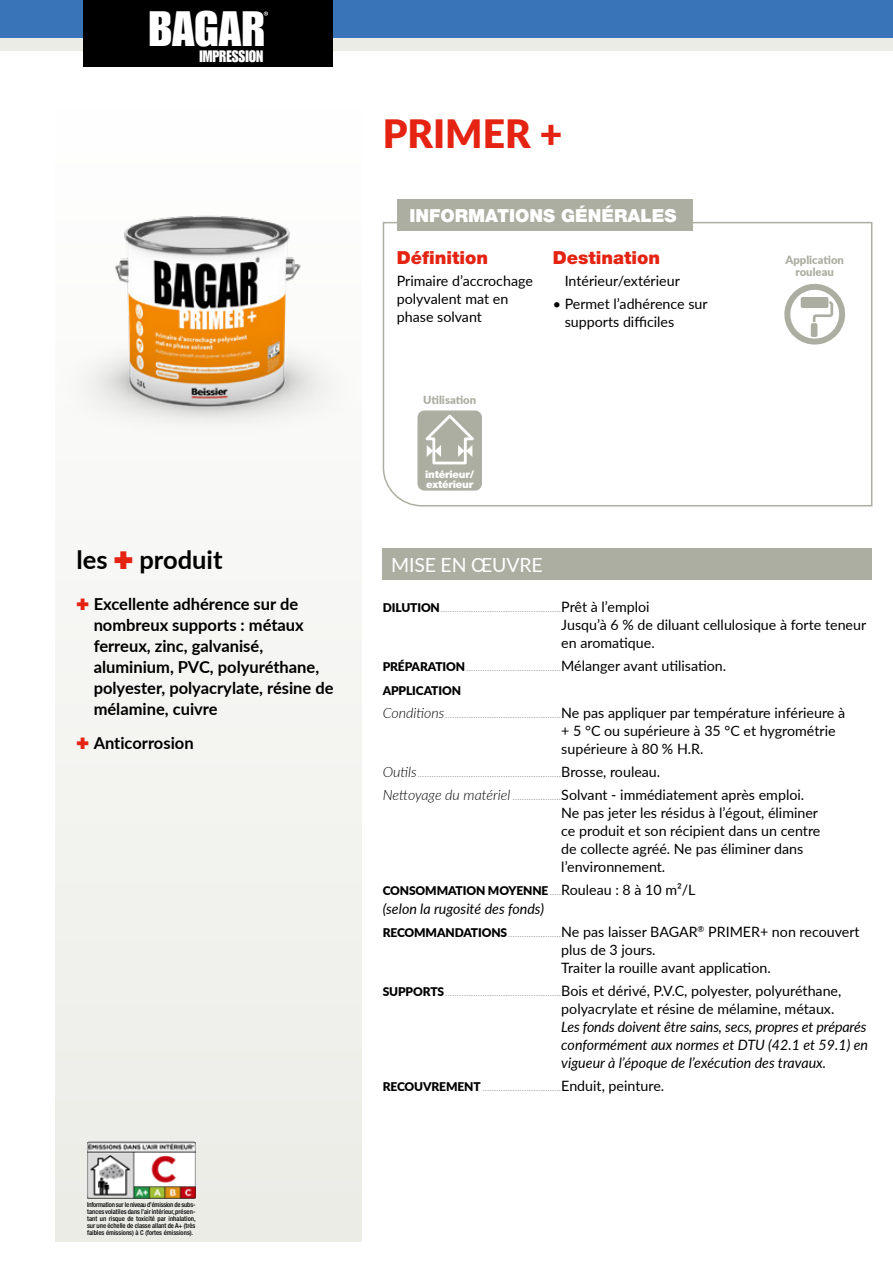
<style>
.page{position:relative;width:893px;height:1263px;background:#fff}
.page>*{position:absolute;margin:0;border:0;box-sizing:border-box;transform-origin:0 0}
.t1{font:48.6px "Impact LT Std";color:#fff}
.t2{font:900 39px "Lato";color:#e42313}
.t3{font:700 25.5px "Lato";color:#000}
.t4{font:19.5px "Lato";letter-spacing:-.01em;color:#fff}
.t5{font:900 18px "Helvetica Neue LT Std";color:#e42313}
.t6{font:900 18px "Helvetica Neue LT Std";color:#fff}
.t7{font:700 16.5px/21px "Lato";color:#000}
.t8{font:16.2px "Impact LT Std";color:#fff;scale:.95 1}
.t9{font:14.25px/18px "Lato";color:#000}
.t10{font:italic 14.25px/18px "Lato";color:#000;text-align:justify}
.t11{font:900 12px "Lato";letter-spacing:-.01em;color:#000}
.t12{font:900 11.25px/12px "Lato";color:#adaea2;text-align:center}
.t13{font:900 10.35px/10.4px "Helvetica Neue LT Std";letter-spacing:-.02em;color:#fff}
.t14{font:7.5px "Lato";color:#9d9d9c;scale:1.31 1}
.t15{font:500 condensed 6.75px/6.9px "Helvetica Neue LT Std";color:#000;text-align:justify}
.s1{color:#e42313}
.s2{font-weight:900;font-size:12px;color:#000}
.s3{font-size:14.25px;color:#000}
.s4{font-weight:300;font-style:italic;font-size:14.25px;color:#000}
.s5{font-weight:300;font-style:italic}
.s6{font-size:7.5px;color:#9d9d9c}
.s7{font-weight:400;font-size:7.5px;color:#9d9d9c}
.s8{font-weight:400;font-size:14.25px}
.s9{font-style:italic}
.s10{font-weight:900;font-size:12px}
</style>
<div class="page">
<div style="left:55px;top:111px;width:306px;height:1131px;background:#f3f3ef"></div>
<img style="left:87px;top:1141px;width:109px;height:57px">
<img style="left:55px;top:111px;width:306px;height:305px">
<svg style="left:382px;top:221px;width:491px;height:286px"></svg>
<div style="left:397px;top:200px;width:295px;height:31px;background:#adaea2"></div>
<div style="left:383px;top:549px;width:489px;height:31px;background:#adaea2"></div>
<svg style="left:781px;top:280px;width:67px;height:68px"></svg>
<div style="left:801px;top:297px;width:27px;height:11px;background:#adaea2;border-radius:2px"></div>
<div style="left:811px;top:323px;width:6px;height:14px;background:#adaea2;border-radius:2px"></div>
<div style="left:417px;top:410px;width:65px;height:81px;background:#adaea2;border-radius:7px"></div>
<svg style="left:425px;top:414px;width:49px;height:51px"></svg>
<div style="left:0;top:0;width:893px;height:38px;background:#3974b9"></div>
<div style="left:0;top:38px;width:893px;height:13px;background:#ecece7"></div>
<div style="left:84px;top:0;width:249px;height:67px;background:#000"></div>
<svg style="left:264px;top:12px;width:4px;height:4px"></svg>
<h1 class="t1" style="left:149px;top:0;width:118px">BAGAR</h1>
<p class="t8" style="left:199px;top:46px;width:69px">IMPRESSION</p>
<h3 class="t3" style="left:77px;top:541px;width:148px">les <span class="s1">✚</span> produit</h3>
<p class="t7" style="left:94px;top:593px;width:241px;text-indent:-17px"><span class="s1">✚</span> Excellente adhérence sur de nombreux supports : métaux ferreux, zinc, galvanisé, aluminium, PVC, polyuréthane, polyester, polyacrylate, résine de mélamine, cuivre</p>
<p class="t7" style="left:77px;top:731px;width:119px"><span class="s1">✚</span> Anticorrosion</p>
<p class="t15" style="left:87px;top:1201px;width:110px">Information sur le niveau d’émission de subs&shy;tances volatiles dans l’air intérieur, présen&shy;tant un risque de toxicité par inhalation, sur une échelle de classe allant de A+ (très faibles émissions) à C (fortes émissions).</p>
<h2 class="t2" style="left:383px;top:104px;width:181px">PRIMER +</h2>
<p class="t6" style="left:410px;top:205px;width:268px">INFORMATIONS GÉNÉRALES</p>
<p class="t5" style="left:397px;top:247px;width:93px">Définition</p>
<p class="t9" style="left:397px;top:271px;width:138px">Primaire d’accrochage polyvalent mat en phase solvant</p>
<p class="t5" style="left:553px;top:247px;width:109px">Destination</p>
<p class="t9" style="left:565px;top:271px;width:117px">Intérieur/extérieur</p>
<p class="t9" style="left:565px;top:294px;width:144px;text-indent:-12px">• Permet l’adhérence sur supports difficiles</p>
<p class="t12" style="left:423px;top:393px;width:54px">Utilisation</p>
<p class="t13" style="left:425px;top:469px;width:50px">intérieur/ extérieur</p>
<h3 class="t4" style="left:391px;top:551px;width:153px">MISE EN ŒUVRE</h3>
<p class="t12" style="left:785px;top:254px;width:60px">Application rouleau</p>
<p class="t14" style="left:383px;top:604px;width:205px"><span class="s2">DILUTION</span>....................................................<span class="s3">Prêt à l’emploi</span></p>
<p class="t9" style="left:561px;top:615px;width:306px">Jusqu’à 6 % de diluant cellulosique à forte teneur en aromatique.</p>
<p class="t14" style="left:383px;top:663px;width:264px"><span class="s2">PRÉPARATION</span>.........................................<span class="s3">Mélanger avant utilisation.</span></p>
<p class="t11" style="left:383px;top:681px;width:80px">APPLICATION</p>
<p class="t14" style="left:383px;top:709px;width:355px"><span class="s4">Conditions</span>..................................................<span class="s3">Ne pas appliquer par température inférieure à</span></p>
<p class="t9" style="left:561px;top:721px;width:276px">+ 5 °C ou supérieure à 35 °C et hygrométrie supérieure à 80 % H.R.</p>
<p class="t14" style="left:383px;top:769px;width:213px"><span class="s4">Outils</span>..............................................................<span class="s3">Brosse, rouleau.</span></p>
<p class="t9" style="left:561px;top:785px;width:261px;text-indent:-179px"><span class="s5">Nettoyage du matériel</span> <span class="s6">.....................</span>Solvant - immédiatement après emploi.<br>Ne pas jeter les résidus à l’égout, éliminer ce produit et son récipient dans un centre de collecte agréé. Ne pas éliminer dans l’environnement.</p>
<p class="t11" style="left:383px;top:881px;width:314px">CONSOMMATION MOYENNE <span class="s7">.....</span><span class="s8">Rouleau : 8 à 10 m²/L</span></p>
<p class="t9" style="left:383px;top:896px;width:478px;line-height:23.1px"><span class="s9">(selon la rugosité des fonds)<br></span><span class="s10">RECOMMANDATIONS</span><span class="s6">.......................</span>Ne pas laisser BAGAR<sup>®</sup> PRIMER+ non recouvert</p>
<p class="t9" style="left:561px;top:940px;width:211px">plus de 3 jours.<br>Traiter la rouille avant application.</p>
<p class="t14" style="left:383px;top:988px;width:352px"><span class="s2">SUPPORTS</span>..................................................<span class="s3">Bois et dérivé, P.V.C, polyester, polyuréthane,</span></p>
<p class="t9" style="left:561px;top:999px;width:275px">polyacrylate et résine de mélamine, métaux.</p>
<p class="t10" style="left:561px;top:1017px;width:308px">Les fonds doivent être sains, secs, propres et préparés conformément aux normes et DTU (42.1 et 59.1) en vigueur à l’époque de l’exécution des travaux.</p>
<p class="t14" style="left:383px;top:1083px;width:216px"><span class="s2">RECOUVREMENT</span> ..................................<span class="s3">Enduit, peinture.</span></p>
</div>
